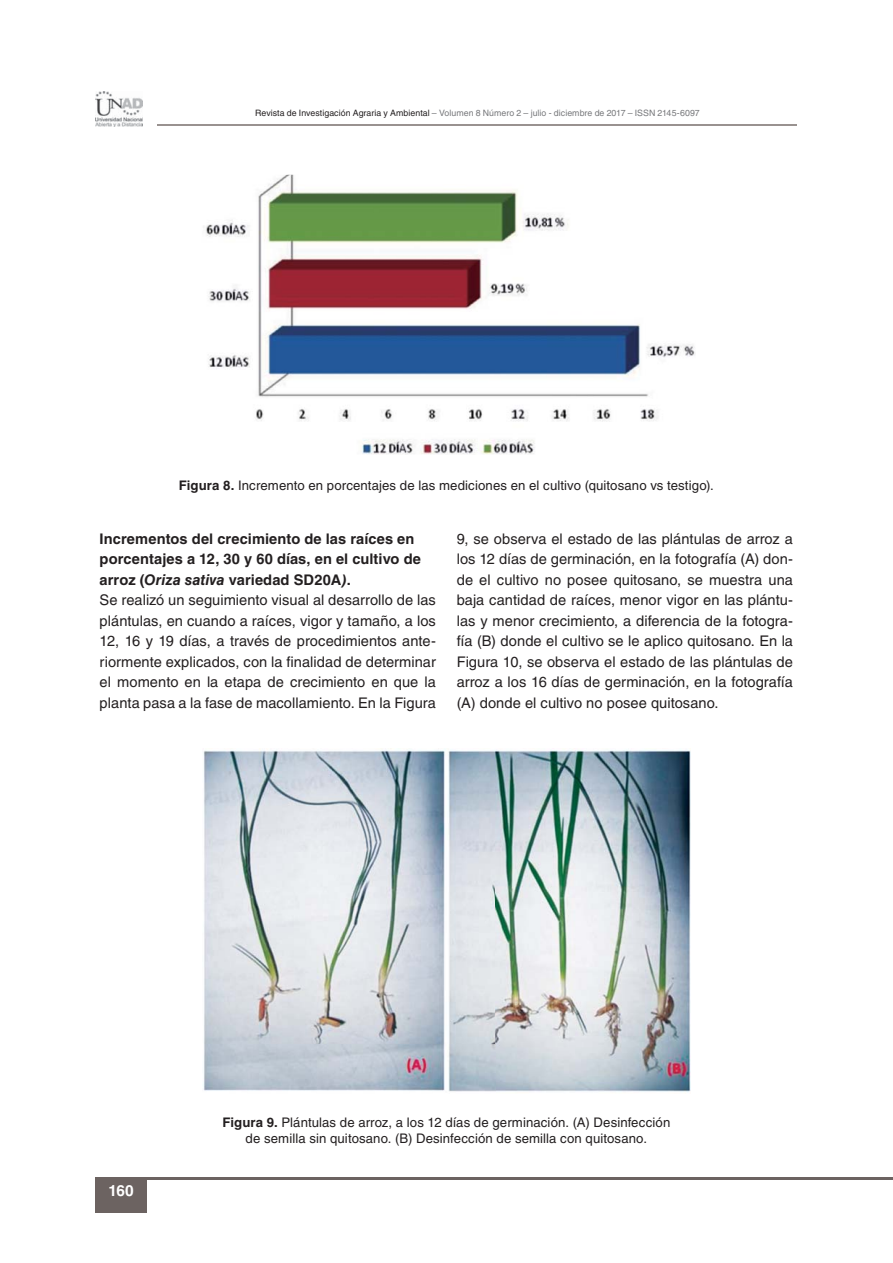
<style>
.page{position:relative;width:893px;height:1263px;background:#fff}
.page>*{position:absolute;margin:0;border:0;box-sizing:border-box;transform-origin:0 0}
.t1{font:700 15.45px "Helvetica LT Std";color:#fff}
.t2{font:14.7px/20.5px "Helvetica LT Std";letter-spacing:.005em;color:#231f20}
.t3{font:13.2px/16px "Helvetica LT Std";letter-spacing:.01em;color:#231f20;text-align:center}
.t4{font:8.85px "Helvetica LT Std";letter-spacing:.005em;color:#77787b}
.s1{color:#231f20}
.s2{font-weight:700}
.s3{font-weight:700;font-style:italic}
</style>
<div class="page">
<hr style="left:158px;top:124px;width:639px;height:1px;background:#999290">
<img style="left:95px;top:92px;width:47px;height:34px">
<div style="left:95px;top:1178px;width:52px;height:35px;background:#6c6361"></div>
<hr style="left:95px;top:1177px;width:797px;height:2px;background:#6c6361">
<img style="left:203px;top:175px;width:492px;height:279px">
<img style="left:203px;top:750px;width:487px;height:342px">
<p class="t4" style="left:255px;top:110px;width:446px"><span class="s1">Revista de Investigación Agraria y Ambiental</span> – Volumen 8 Número 2 – julio - diciembre de 2017 – ISSN 2145-6097</p>
<p class="t3" style="left:179px;top:478px;width:537px"><span class="s2">Figura 8.</span> Incremento en porcentajes de las mediciones en el cultivo (quitosano vs testigo).</p>
<p class="t2" style="left:100px;top:530px;width:338px"><span class="s2">Incrementos del crecimiento de las raíces en porcentajes a 12, 30 y 60 días, en el cultivo de arroz (</span><span class="s3">Oriza sativa</span> <span class="s2">variedad SD20A</span><span class="s3">)</span><span class="s2">.<br></span>Se realizó un seguimiento visual al desarrollo de las plántulas, en cuando a raíces, vigor y tamaño, a los 12, 16 y 19 días, a través de procedimientos ante&shy;riormente explicados, con la finalidad de determinar el momento en la etapa de crecimiento en que la planta pasa a la fase de macollamiento. En la Figura</p>
<p class="t2" style="left:457px;top:529px;width:338px;text-align:justify">9, se observa el estado de las plántulas de arroz a los 12 días de germinación, en la fotografía (A) don&shy;de el cultivo no posee quitosano, se muestra una baja cantidad de raíces, menor vigor en las plántu&shy;las y menor crecimiento, a diferencia de la fotogra&shy;fía (B) donde el cultivo se le aplico quitosano. En la Figura 10, se observa el estado de las plántulas de arroz a los 16 días de germinación, en la fotografía (A) donde el cultivo no posee quitosano.</p>
<p class="t1" style="left:108px;top:1185px;width:27px">160</p>
<p class="t3" style="left:222px;top:1115px;width:449px"><span class="s2">Figura 9.</span> Plántulas de arroz, a los 12 días de germinación. (A) Desinfección de semilla sin quitosano. (B) Desinfección de semilla con quitosano.</p>
</div>
